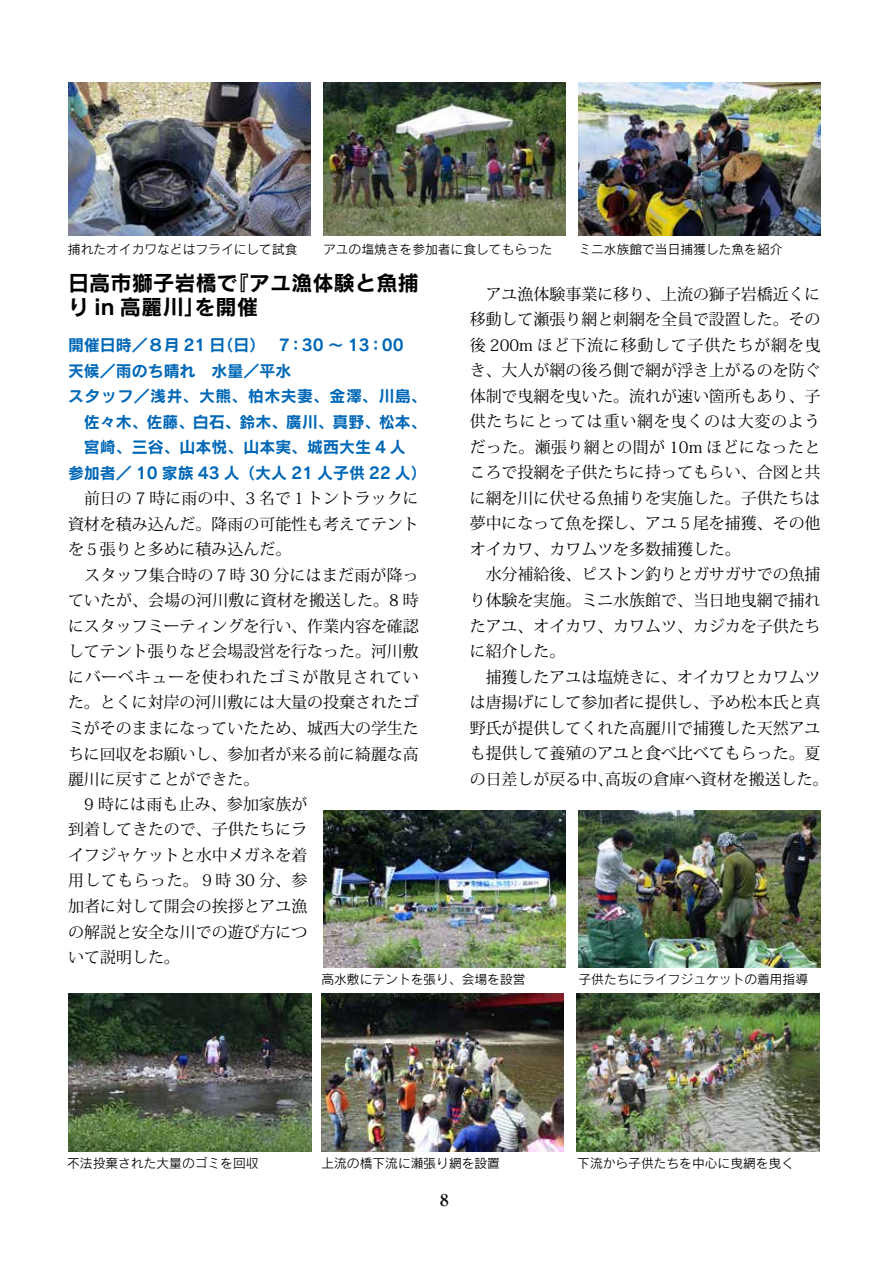
<style>
.page{position:relative;width:893px;height:1263px;background:#fff}
.page>*{position:absolute;margin:0;border:0;box-sizing:border-box;transform-origin:0 0}
.t1{font:21.3px/23.4px "Rodin CID B";color:#000}
.t2{font:700 16.95px "Ryumin";color:#000}
.t3{font:15.9px/25.5px "Koz Min Pro";color:#000}
.t4{font:15.9px/25.5px "Rodin CID B";color:#0068b7}
.t5{font:12.75px "Rodin CID M";color:#000}
</style>
<div class="page">
<img style="left:321px;top:994px;width:243px;height:157px">
<img style="left:577px;top:994px;width:242px;height:157px">
<img style="left:323px;top:810px;width:243px;height:158px">
<img style="left:578px;top:810px;width:243px;height:158px">
<img style="left:69px;top:994px;width:242px;height:157px">
<img style="left:323px;top:82px;width:242px;height:153px">
<img style="left:578px;top:82px;width:243px;height:153px">
<img style="left:68px;top:82px;width:242px;height:153px">
<p class="t5" style="left:68px;top:241px;width:231px">捕れたオイカワなどはフライにして試食</p>
<p class="t5" style="left:323px;top:241px;width:231px">アユの塩焼きを参加者に食してもらった</p>
<p class="t5" style="left:578px;top:241px;width:206px">ミニ水族館で当日捕獲した魚を紹介</p>
<h1 class="t1" style="left:68px;top:271px;width:352px">日高市獅子岩橋で『アユ漁体験と魚捕り in 高麗川」を開催</h1>
<p class="t4" style="left:68px;top:332px;width:360px">開催日時／８月 21 日（日）　7：30 〜 13：00<br>天候／雨のち晴れ　水量／平水<br>スタッフ／浅井、大熊、柏木夫妻、金澤、川島、　佐々木、佐藤、白石、鈴木、廣川、真野、松本、　宮崎、三谷、山本悦、山本実、城西大生 4 人<br>参加者／ 10 家族 43 人（大人 21 人子供 22 人）</p>
<p class="t3" style="left:68px;top:485px;width:352px">　前日の 7 時に雨の中、3 名で１トントラックに資材を積み込んだ。降雨の可能性も考えてテントを５張りと多めに積み込んだ。<br>　スタッフ集合時の７時 30 分にはまだ雨が降っていたが、会場の河川敷に資材を搬送した。8 時にスタッフミーティングを行い、作業内容を確認してテント張りなど会場設営を行なった。河川敷にバーベキューを使われたゴミが散見されていた。とくに対岸の河川敷には大量の投棄されたゴミがそのままになっていたため、城西大の学生たちに回収をお願いし、参加者が来る前に綺麗な高麗川に戻すことができた。</p>
<p class="t3" style="left:68px;top:791px;width:241px;text-align:justify">　9 時には雨も止み、参加家族が到着してきたので、子供たちにライフジャケットと水中メガネを着用してもらった。９時 30 分、参加者に対して開会の挨拶とアユ漁の解説と安全な川での遊び方について説明した。</p>
<p class="t3" style="left:470px;top:281px;width:360px">　アユ漁体験事業に移り、上流の獅子岩橋近くに移動して瀬張り網と刺網を全員で設置した。その後 200m ほど下流に移動して子供たちが網を曳き、大人が網の後ろ側で網が浮き上がるのを防ぐ体制で曳網を曳いた。流れが速い箇所もあり、子供たちにとっては重い網を曳くのは大変のようだった。瀬張り網との間が 10m ほどになったところで投網を子供たちに持ってもらい、合図と共に網を川に伏せる魚捕りを実施した。子供たちは夢中になって魚を探し、アユ５尾を捕獲、その他オイカワ、カワムツを多数捕獲した。<br>　水分補給後、ピストン釣りとガサガサでの魚捕り体験を実施。ミニ水族館で、当日地曳網で捕れたアユ、オイカワ、カワムツ、カジカを子供たちに紹介した。<br>　捕獲したアユは塩焼きに、オイカワとカワムツは唐揚げにして参加者に提供し、予め松本氏と真野氏が提供してくれた高麗川で捕獲した天然アユも提供して養殖のアユと食べ比べてもらった。夏の日差しが戻る中、高坂の倉庫へ資材を搬送した。</p>
<p class="t5" style="left:321px;top:972px;width:206px">高水敷にテントを張り、会場を設営</p>
<p class="t5" style="left:578px;top:972px;width:231px">子供たちにライフジュケットの着用指導</p>
<p class="t5" style="left:67px;top:1155px;width:193px">不法投棄された大量のゴミを回収</p>
<p class="t5" style="left:321px;top:1155px;width:180px">上流の橋下流に瀬張り網を設置</p>
<p class="t5" style="left:577px;top:1155px;width:218px">下流から子供たちを中心に曳網を曳く</p>
<p class="t2" style="left:440px;top:1189px;width:10px">8</p>
</div>
